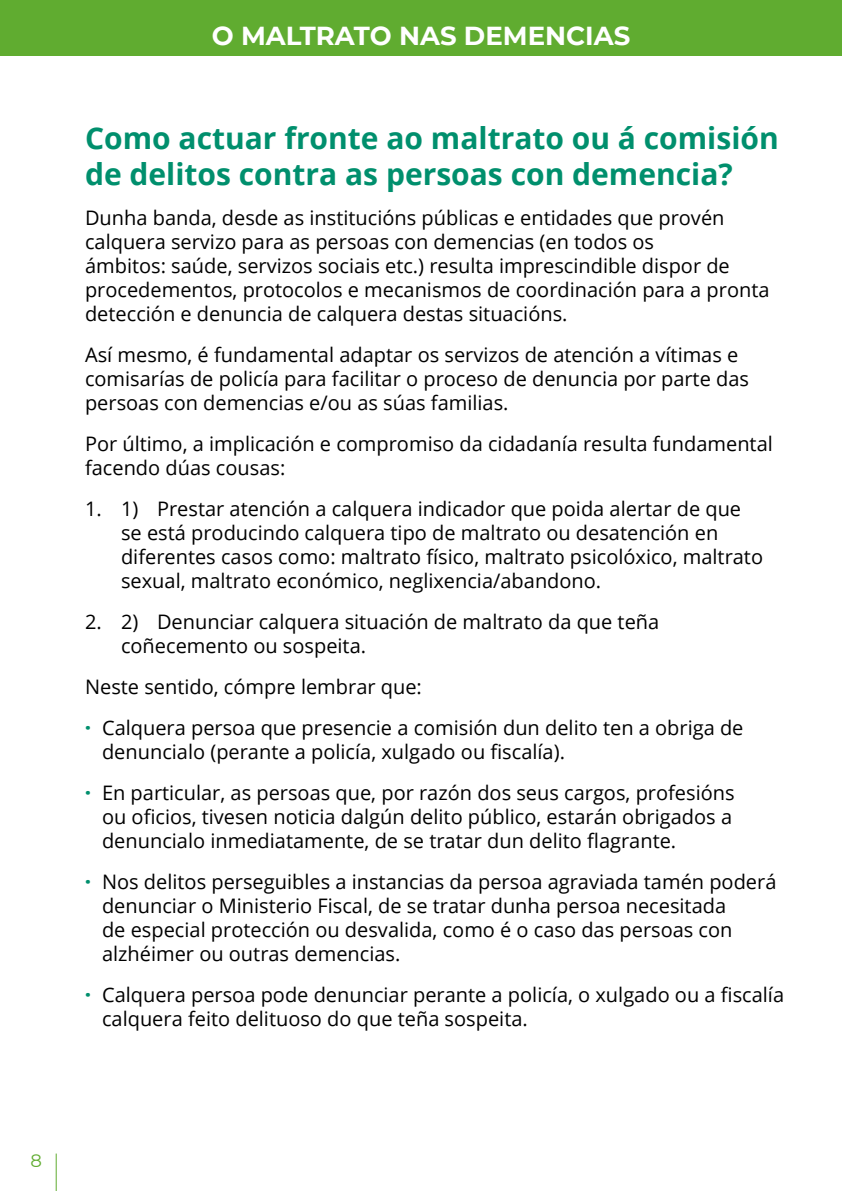
<style>
.page{position:relative;width:842px;height:1191px;background:#fff}
.page>*{position:absolute;margin:0;border:0;box-sizing:border-box;transform-origin:0 0}
.t1{font:700 30px/36px "Open Sans";color:#008f6d}
.t2{font:700 26px "Montserrat";color:#fff}
.t3{font:20px/24px "Open Sans";color:#000}
.t4{font:18px "Montserrat";color:#60ac30}
.s1{font-weight:800;color:#008f6d}
</style>
<div class="page">
<div style="left:0;top:0;width:842px;height:56px;background:#60ac30"></div>
<hr style="left:56px;top:1153px;width:1px;height:38px;background:#60ac30">
<h2 class="t2" style="left:212px;top:17px;width:420px">O MALTRATO NAS DEMENCIAS</h2>
<h1 class="t1" style="left:85px;top:119px;width:695px">Como actuar fronte ao maltrato ou á comisión de delitos contra as persoas con demencia?</h1>
<p class="t3" style="left:85px;top:205px;width:686px">Dunha banda, desde as institucións públicas e entidades que provén calquera servizo para as persoas con demencias (en todos os<br>ámbitos: saúde, servizos sociais etc.) resulta imprescindible dispor de procedementos, protocolos e mecanismos de coordinación para a pronta detección e denuncia de calquera destas situacións.</p>
<p class="t3" style="left:85px;top:342px;width:665px">Así mesmo, é fundamental adaptar os servizos de atención a vítimas e comisarías de policía para facilitar o proceso de denuncia por parte das persoas con demencias e/ou as súas familias.</p>
<p class="t3" style="left:85px;top:431px;width:689px">Por último, a implicación e compromiso da cidadanía resulta fundamental facendo dúas cousas:</p>
<p class="t3" style="left:121px;top:496px;width:643px;text-indent:-36px">1. 1) Prestar atención a calquera indicador que poida alertar de que se está producindo calquera tipo de maltrato ou desatención en diferentes casos como: maltrato físico, maltrato psicolóxico, maltrato sexual, maltrato económico, neglixencia/abandono.</p>
<p class="t3" style="left:121px;top:609px;width:540px;text-indent:-36px">2. 2) Denunciar calquera situación de maltrato da que teña coñecemento ou sospeita.</p>
<p class="t3" style="left:85px;top:665px;width:660px;line-height:41px">Neste sentido, cómpre lembrar que:<br><span class="s1">·</span> Calquera persoa que presencie a comisión dun delito ten a obriga de</p>
<p class="t3" style="left:85px;top:730px;width:651px;line-height:41px;text-indent:17px">denuncialo (perante a policía, xulgado ou fiscalía).<br><span class="s1">·</span> En particular, as persoas que, por razón dos seus cargos, profesións</p>
<p class="t3" style="left:102px;top:804px;width:632px">ou oficios, tivesen noticia dalgún delito público, estarán obrigados a denuncialo inmediatamente, de se tratar dun delito flagrante.</p>
<p class="t3" style="left:102px;top:869px;width:676px;text-indent:-17px"><span class="s1">·</span> Nos delitos perseguibles a instancias da persoa agraviada tamén poderá denunciar o Ministerio Fiscal, de se tratar dunha persoa necesitada<br>de especial protección ou desvalida, como é o caso das persoas con alzhéimer ou outras demencias.</p>
<p class="t3" style="left:102px;top:982px;width:683px;text-indent:-17px"><span class="s1">·</span> Calquera persoa pode denunciar perante a policía, o xulgado ou a fiscalía calquera feito delituoso do que teña sospeita.</p>
<p class="t4" style="left:31px;top:1147px;width:13px">8</p>
</div>
